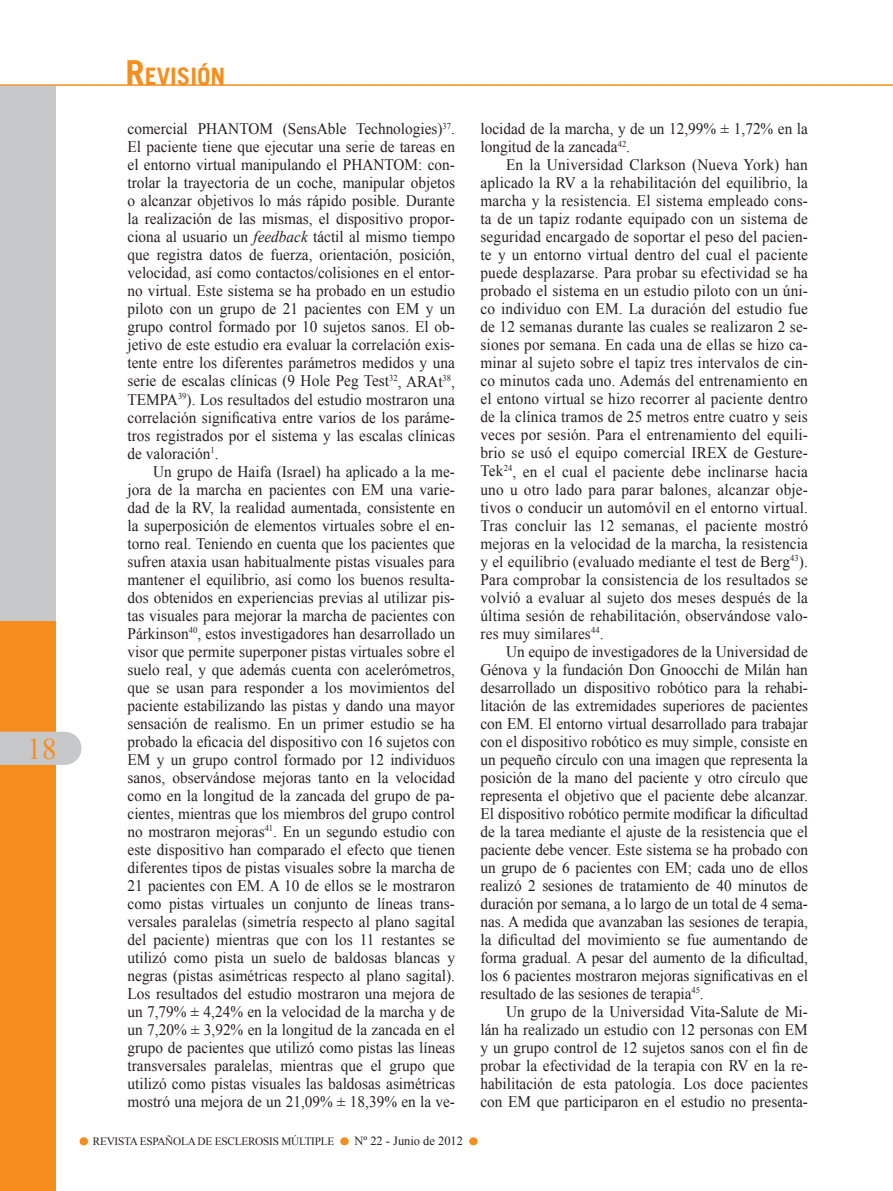
<style>
.page{position:relative;width:893px;height:1191px;background:#fff}
.page>*{position:absolute;margin:0;border:0;box-sizing:border-box;transform-origin:0 0}
.t1{font:30px "Times New Roman";color:#f68e1e}
.t2{font:700 24.15px "Trade Gothic";color:#f68e1e}
.t3{font:16.05px/18px "Times New Roman";color:#231f20;text-align:justify;scale:.95 1}
.t4{font:12.45px "Times New Roman";color:#231f20}
.t5{font:11.25px "Times New Roman";letter-spacing:-.02em;color:#231f20}
.s1{font-size:34.5px}
.s2{font-style:italic}
</style>
<div class="page">
<div style="left:0;top:85px;width:56px;height:536px;background:#c7c8ca"></div>
<div style="left:0;top:621px;width:56px;height:570px;background:#f68e1e"></div>
<svg style="left:0;top:731px;width:82px;height:34px;background:#cacaca"></svg>
<div style="left:80px;top:1137px;width:8px;height:8px;background:#f68e1e;border-radius:50%"></div>
<div style="left:340px;top:1137px;width:9px;height:8px;background:#f68e1e;border-radius:50%"></div>
<div style="left:469px;top:1137px;width:9px;height:8px;background:#f68e1e;border-radius:50%"></div>
<hr style="left:0;top:85px;width:893px;height:1px;background:#f68e1e">
<h1 class="t1" style="left:27px;top:728px;width:31px">18</h1>
<h2 class="t2" style="left:126px;top:61px;width:101px"><span class="s1">R</span>EVISIÓN</h2>
<p class="t3" style="left:128px;top:120px;width:346px">comercial PHANTOM (SensAble Technologies)<sup>37</sup>.<br>El paciente tiene que ejecutar una serie de tareas en el entorno virtual manipulando el PHANTOM: con&shy;trolar la trayectoria de un coche, manipular objetos o alcanzar objetivos lo más rápido posible. Durante la realización de las mismas, el dispositivo propor&shy;ciona al usuario un <span class="s2">feedback</span> táctil al mismo tiempo que registra datos de fuerza, orientación, posición, velocidad, así como contactos/colisiones en el entor&shy;no virtual. Este sistema se ha probado en un estudio piloto con un grupo de 21 pacientes con EM y un grupo control formado por 10 sujetos sanos. El ob&shy;jetivo de este estudio era evaluar la correlación exis&shy;tente entre los diferentes parámetros medidos y una serie de escalas clínicas (9 Hole Peg Test<sup>32</sup>, ARAt<sup>38</sup>, TEMPA<sup>39</sup>). Los resultados del estudio mostraron una correlación significativa entre varios de los paráme&shy;tros registrados por el sistema y las escalas clínicas de valoración<sup>1</sup>.</p>
<p class="t3" style="left:128px;top:462px;width:346px;text-indent:26px">Un grupo de Haifa (Israel) ha aplicado a la me&shy;jora de la marcha en pacientes con EM una varie&shy;dad de la RV, la realidad aumentada, consistente en la superposición de elementos virtuales sobre el en&shy;torno real. Teniendo en cuenta que los pacientes que sufren ataxia usan habitualmente pistas visuales para mantener el equilibrio, así como los buenos resulta&shy;dos obtenidos en experiencias previas al utilizar pis&shy;tas visuales para mejorar la marcha de pacientes con Párkinson<sup>40</sup>, estos investigadores han desarrollado un visor que permite superponer pistas virtuales sobre el suelo real, y que además cuenta con acelerómetros, que se usan para responder a los movimientos del paciente estabilizando las pistas y dando una mayor sensación de realismo. En un primer estudio se ha probado la eficacia del dispositivo con 16 sujetos con EM y un grupo control formado por 12 individuos sanos, observándose mejoras tanto en la velocidad como en la longitud de la zancada del grupo de pa&shy;cientes, mientras que los miembros del grupo control no mostraron mejoras<sup>41</sup>. En un segundo estudio con este dispositivo han comparado el efecto que tienen diferentes tipos de pistas visuales sobre la marcha de 21 pacientes con EM. A 10 de ellos se le mostraron como pistas virtuales un conjunto de líneas trans&shy;versales paralelas (simetría respecto al plano sagital del paciente) mientras que con los 11 restantes se utilizó como pista un suelo de baldosas blancas y negras (pistas asimétricas respecto al plano sagital).<br>Los resultados del estudio mostraron una mejora de un 7,79% ± 4,24% en la velocidad de la marcha y de un 7,20% ± 3,92% en la longitud de la zancada en el grupo de pacientes que utilizó como pistas las líneas transversales paralelas, mientras que el grupo que utilizó como pistas visuales las baldosas asimétricas mostró una mejora de un 21,09% ± 18,39% en la ve-</p>
<p class="t5" style="left:93px;top:1133px;width:243px">REVISTA ESPAÑOLA DE ESCLEROSIS MÚLTIPLE</p>
<p class="t4" style="left:354px;top:1132px;width:110px">Nº 22 - Junio de 2012</p>
<p class="t3" style="left:480px;top:120px;width:346px">locidad de la marcha, y de un 12,99% ± 1,72% en la longitud de la zancada<sup>42</sup>.</p>
<p class="t3" style="left:480px;top:156px;width:346px;text-indent:26px">En la Universidad Clarkson (Nueva York) han aplicado la RV a la rehabilitación del equilibrio, la marcha y la resistencia. El sistema empleado cons&shy;ta de un tapiz rodante equipado con un sistema de seguridad encargado de soportar el peso del pacien&shy;te y un entorno virtual dentro del cual el paciente puede desplazarse. Para probar su efectividad se ha probado el sistema en un estudio piloto con un úni&shy;co individuo con EM. La duración del estudio fue de 12 semanas durante las cuales se realizaron 2 se&shy;siones por semana. En cada una de ellas se hizo ca&shy;minar al sujeto sobre el tapiz tres intervalos de cin&shy;co minutos cada uno. Además del entrenamiento en el entono virtual se hizo recorrer al paciente dentro de la clínica tramos de 25 metros entre cuatro y seis veces por sesión. Para el entrenamiento del equili&shy;brio se usó el equipo comercial IREX de Gesture-Tek<sup>24</sup>, en el cual el paciente debe inclinarse hacia uno u otro lado para parar balones, alcanzar obje&shy;tivos o conducir un automóvil en el entorno virtual.<br>Tras concluir las 12 semanas, el paciente mostró mejoras en la velocidad de la marcha, la resistencia y el equilibrio (evaluado mediante el test de Berg<sup>43</sup>).<br>Para comprobar la consistencia de los resultados se volvió a evaluar al sujeto dos meses después de la última sesión de rehabilitación, observándose valo&shy;res muy similares<sup>44</sup>.</p>
<p class="t3" style="left:480px;top:642px;width:346px;text-indent:26px">Un equipo de investigadores de la Universidad de Génova y la fundación Don Gnoocchi de Milán han desarrollado un dispositivo robótico para la rehabi&shy;litación de las extremidades superiores de pacientes con EM. El entorno virtual desarrollado para trabajar con el dispositivo robótico es muy simple, consiste en un pequeño círculo con una imagen que representa la posición de la mano del paciente y otro círculo que representa el objetivo que el paciente debe alcanzar.<br>El dispositivo robótico permite modificar la dificultad de la tarea mediante el ajuste de la resistencia que el paciente debe vencer. Este sistema se ha probado con un grupo de 6 pacientes con EM; cada uno de ellos realizó 2 sesiones de tratamiento de 40 minutos de duración por semana, a lo largo de un total de 4 sema&shy;nas. A medida que avanzaban las sesiones de terapia, la dificultad del movimiento se fue aumentando de forma gradual. A pesar del aumento de la dificultad, los 6 pacientes mostraron mejoras significativas en el resultado de las sesiones de terapia<sup>45</sup>.</p>
<p class="t3" style="left:480px;top:1002px;width:346px;text-indent:26px">Un grupo de la Universidad Vita-Salute de Mi&shy;lán ha realizado un estudio con 12 personas con EM y un grupo control de 12 sujetos sanos con el fin de probar la efectividad de la terapia con RV en la re&shy;habilitación de esta patología. Los doce pacientes con EM que participaron en el estudio no presenta-</p>
</div>
